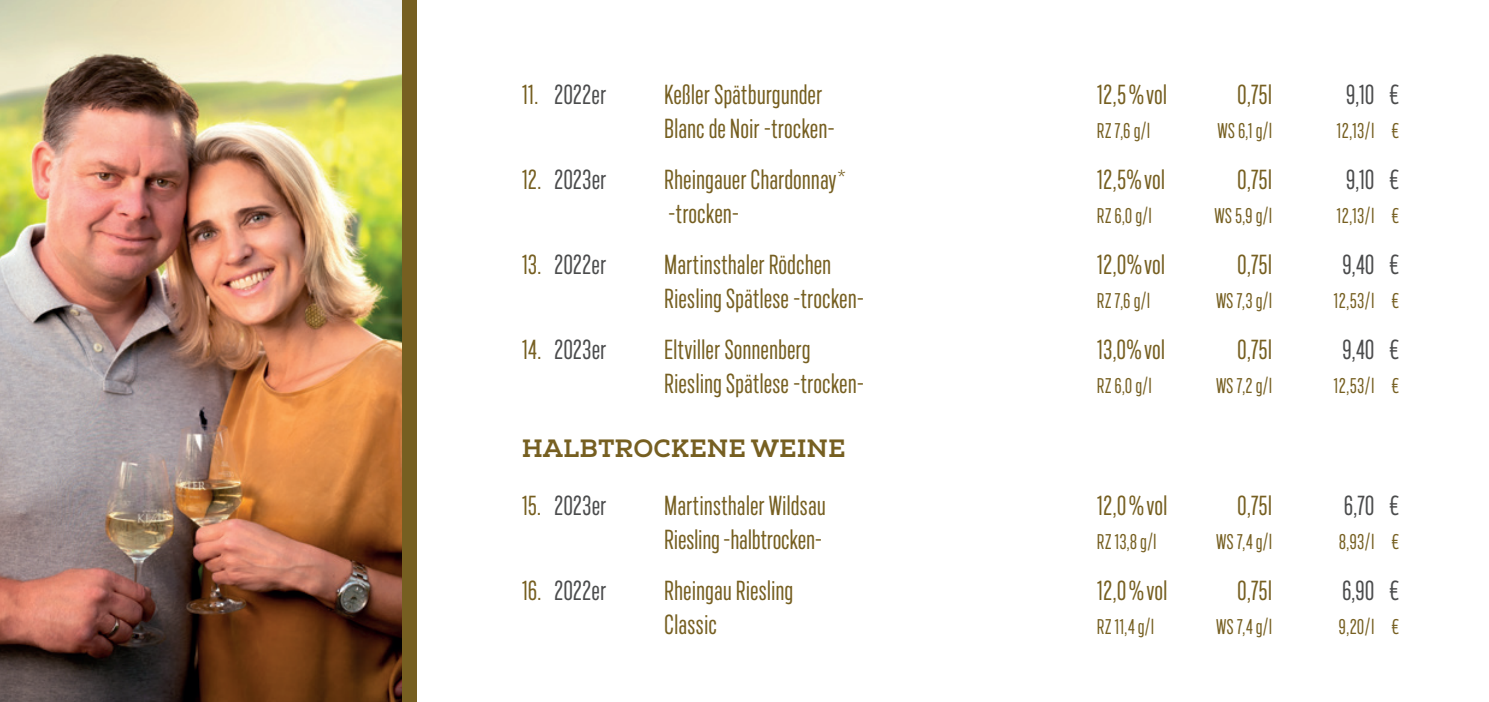
<style>
.page{position:relative;width:1489px;height:702px;background:#fff}
.page>*{position:absolute;margin:0;border:0;box-sizing:border-box;transform-origin:0 0}
.t1{font:27.5px "Marsden Ct Regular";color:#765f21}
.t2{font:27.5px "Marsden Ct Regular";color:#4b4c4d}
.t3{font:700 25px "Nexa Slabx";color:#765f21}
.t4{font:21.25px "Marsden Ct Regular";color:#765f21}
.s1{color:#765f21}
</style>
<div class="page">
<div style="left:0;top:0;width:416px;height:702px;background:#765f21"></div>
<img style="left:0;top:0;width:401px;height:702px">
<p class="t2" style="left:521px;top:81px;width:86px"><span class="s1">11.</span> 2022er</p>
<p class="t1" style="left:664px;top:81px;width:160px">Keßler Spätburgunder</p>
<p class="t1" style="left:1096px;top:81px;width:72px">12,5%vol</p>
<p class="t1" style="left:1237px;top:81px;width:36px">0,75l</p>
<p class="t2" style="left:1345px;top:81px;width:55px">9,10 €</p>
<p class="t1" style="left:664px;top:114px;width:172px">Blanc de Noir -trocken-</p>
<p class="t4" style="left:1096px;top:120px;width:55px">RZ 7,6 g/l</p>
<p class="t4" style="left:1217px;top:120px;width:56px">WS 6,1 g/l</p>
<p class="t4" style="left:1336px;top:120px;width:64px">12,13/l €</p>
<p class="t2" style="left:521px;top:166px;width:86px"><span class="s1">12.</span> 2023er</p>
<p class="t1" style="left:664px;top:166px;width:184px">Rheingauer Chardonnay*</p>
<p class="t1" style="left:1096px;top:166px;width:70px">12,5%vol</p>
<p class="t1" style="left:1237px;top:166px;width:36px">0,75l</p>
<p class="t2" style="left:1345px;top:166px;width:55px">9,10 €</p>
<p class="t1" style="left:668px;top:199px;width:73px">-trocken-</p>
<p class="t4" style="left:1096px;top:205px;width:56px">RZ 6,0 g/l</p>
<p class="t4" style="left:1214px;top:205px;width:59px">WS 5,9 g/l</p>
<p class="t4" style="left:1336px;top:205px;width:64px">12,13/l €</p>
<p class="t2" style="left:521px;top:251px;width:86px"><span class="s1">13.</span> 2022er</p>
<p class="t1" style="left:664px;top:251px;width:168px">Martinsthaler Rödchen</p>
<p class="t1" style="left:1096px;top:251px;width:70px">12,0%vol</p>
<p class="t1" style="left:1237px;top:251px;width:36px">0,75l</p>
<p class="t2" style="left:1341px;top:251px;width:59px">9,40 €</p>
<p class="t1" style="left:664px;top:284px;width:201px">Riesling Spätlese -trocken-</p>
<p class="t4" style="left:1096px;top:290px;width:55px">RZ 7,6 g/l</p>
<p class="t4" style="left:1215px;top:290px;width:58px">WS 7,3 g/l</p>
<p class="t4" style="left:1333px;top:290px;width:67px">12,53/l €</p>
<p class="t2" style="left:521px;top:336px;width:86px"><span class="s1">14.</span> 2023er</p>
<p class="t1" style="left:664px;top:336px;width:148px">Eltviller Sonnenberg</p>
<p class="t1" style="left:1096px;top:336px;width:70px">13,0%vol</p>
<p class="t1" style="left:1237px;top:336px;width:36px">0,75l</p>
<p class="t2" style="left:1341px;top:336px;width:59px">9,40 €</p>
<p class="t1" style="left:664px;top:369px;width:201px">Riesling Spätlese -trocken-</p>
<p class="t4" style="left:1096px;top:375px;width:56px">RZ 6,0 g/l</p>
<p class="t4" style="left:1215px;top:375px;width:57px">WS 7,2 g/l</p>
<p class="t4" style="left:1333px;top:375px;width:67px">12,53/l €</p>
<p class="t3" style="left:521px;top:432px;width:325px">HALBTROCKENE WEINE</p>
<p class="t2" style="left:521px;top:492px;width:86px"><span class="s1">15.</span> 2023er</p>
<p class="t1" style="left:664px;top:492px;width:163px">Martinsthaler Wildsau</p>
<p class="t1" style="left:1096px;top:492px;width:72px">12,0%vol</p>
<p class="t1" style="left:1237px;top:492px;width:36px">0,75l</p>
<p class="t2" style="left:1343px;top:492px;width:57px">6,70 €</p>
<p class="t1" style="left:664px;top:526px;width:159px">Riesling -halbtrocken-</p>
<p class="t4" style="left:1096px;top:531px;width:61px">RZ 13,8 g/l</p>
<p class="t4" style="left:1216px;top:531px;width:57px">WS 7,4 g/l</p>
<p class="t4" style="left:1338px;top:531px;width:62px">8,93/l €</p>
<p class="t2" style="left:521px;top:577px;width:86px"><span class="s1">16.</span> 2022er</p>
<p class="t1" style="left:664px;top:577px;width:131px">Rheingau Riesling</p>
<p class="t1" style="left:1096px;top:577px;width:72px">12,0%vol</p>
<p class="t1" style="left:1237px;top:577px;width:36px">0,75l</p>
<p class="t2" style="left:1341px;top:577px;width:59px">6,90 €</p>
<p class="t1" style="left:664px;top:611px;width:54px">Classic</p>
<p class="t4" style="left:1096px;top:616px;width:59px">RZ 11,4 g/l</p>
<p class="t4" style="left:1216px;top:616px;width:57px">WS 7,4 g/l</p>
<p class="t4" style="left:1338px;top:616px;width:63px">9,20/l €</p>
</div>
